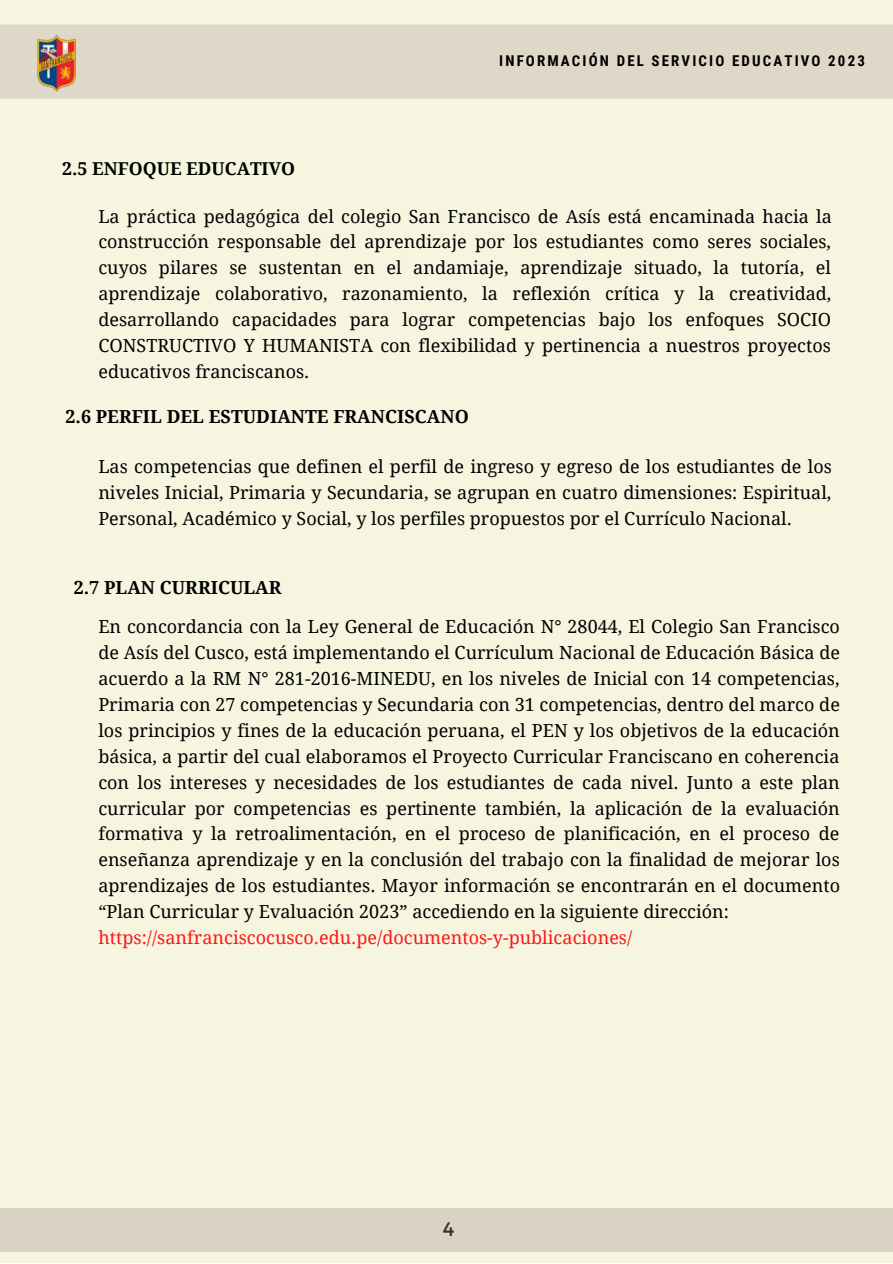
<style>
.page{position:relative;width:893px;height:1264px;background:#fff}
.page>*{position:absolute;margin:0;border:0;box-sizing:border-box;transform-origin:0 0}
.t1{font:19.5px "Montserrat";color:#253439}
.t2{font:18px/25.8px "Droid Serif";color:#000;text-align:justify}
.t3{font:18px "Droid Serif";color:#ff1616}
.t4{font:700 18px "Droid Serif";color:#000}
.t5{font:700 17.7px "Droid Serif";color:#000}
.t6{font:700 15px "Roboto Condensed";letter-spacing:.14em;color:#000}
</style>
<div class="page">
<div style="left:0;top:0;width:892px;height:1262px;background:#f6f6e0"></div>
<div style="left:0;top:25px;width:892px;height:74px;background:#dfd8c9"></div>
<div style="left:0;top:1208px;width:892px;height:44px;background:#dad2c4"></div>
<img style="left:26px;top:26px;width:63px;height:72px">
<p class="t5" style="left:62px;top:158px;width:234px">2.5 ENFOQUE EDUCATIVO</p>
<p class="t6" style="left:499px;top:52px;width:367px">INFORMACIÓN DEL SERVICIO EDUCATIVO 2023</p>
<p class="t2" style="left:98px;top:203px;width:735px">La práctica pedagógica del colegio San Francisco de Asís está encaminada hacia la construcción responsable del aprendizaje por los estudiantes como seres sociales, cuyos pilares se sustentan en el andamiaje, aprendizaje situado, la tutoría, el aprendizaje colaborativo, razonamiento, la reflexión crítica y la creatividad, desarrollando capacidades para lograr competencias bajo los enfoques SOCIO CONSTRUCTIVO Y HUMANISTA con flexibilidad y pertinencia a nuestros proyectos educativos franciscanos.</p>
<p class="t4" style="left:65px;top:406px;width:405px">2.6 PERFIL DEL ESTUDIANTE FRANCISCANO</p>
<p class="t2" style="left:98px;top:454px;width:735px">Las competencias que definen el perfil de ingreso y egreso de los estudiantes de los niveles Inicial, Primaria y Secundaria, se agrupan en cuatro dimensiones: Espiritual, Personal, Académico y Social, y los perfiles propuestos por el Currículo Nacional.</p>
<p class="t4" style="left:74px;top:577px;width:209px">2.7 PLAN CURRICULAR</p>
<p class="t2" style="left:98px;top:614px;width:743px">En concordancia con la Ley General de Educación N° 28044, El Colegio San Francisco de Asís del Cusco, está implementando el Currículum Nacional de Educación Básica de acuerdo a la RM N° 281-2016-MINEDU, en los niveles de Inicial con 14 competencias, Primaria con 27 competencias y Secundaria con 31 competencias, dentro del marco de los principios y fines de la educación peruana, el PEN y los objetivos de la educación básica, a partir del cual elaboramos el Proyecto Curricular Franciscano en coherencia con los intereses y necesidades de los estudiantes de cada nivel. Junto a este plan curricular por competencias es pertinente también, la aplicación de la evaluación formativa y la retroalimentación, en el proceso de planificación, en el proceso de enseñanza aprendizaje y en la conclusión del trabajo con la finalidad de mejorar los aprendizajes de los estudiantes. Mayor información se encontrarán en el documento “Plan Curricular y Evaluación 2023” accediendo en la siguiente dirección:</p>
<p class="t3" style="left:98px;top:927px;width:535px">https://sanfranciscocusco.edu.pe/documentos-y-publicaciones/</p>
<p class="t1" style="left:443px;top:1216px;width:13px">4</p>
</div>
